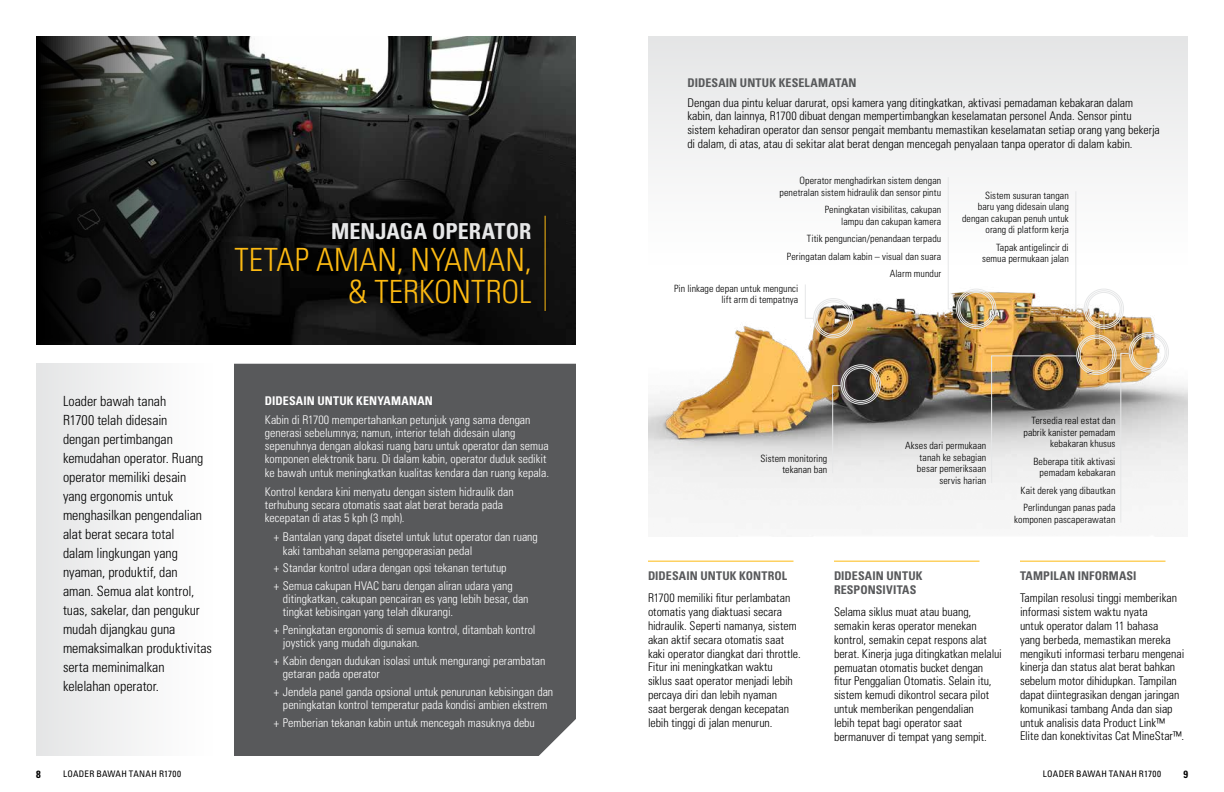
<style>
.page{position:relative;width:1224px;height:792px;background:#fff}
.page>*{position:absolute;margin:0;border:0;box-sizing:border-box;transform-origin:0 0}
.t1{font:300 condensed 32px/32px "Univers LT Std";letter-spacing:.005em;color:#fdba12;text-align:right}
.t2{font:700 condensed 22px "Univers LT Std";letter-spacing:.005em;color:#e6e7e8}
.t3{font:300 condensed 14px/19px "Univers LT Std";letter-spacing:-.005em;color:#000}
.t4{font:300 condensed 12px/13.8px "Univers LT Std";letter-spacing:-.005em;color:#000}
.t5{font:300 condensed 12px/13.2px "Univers LT Std";letter-spacing:-.005em;color:#fff}
.t6{font:700 condensed 12px/14px "Univers LT Std";letter-spacing:.01em;color:#58595b}
.t7{font:700 condensed 12px "Univers LT Std";letter-spacing:.02em;color:#fff}
.t8{font:700 condensed 10.5px "Univers LT Std";color:#000}
.t9{font:300 condensed 10px/11.5px "Univers LT Std";letter-spacing:.005em;color:#000;text-align:right}
.t10{font:condensed 9px "Univers LT Std";letter-spacing:.035em;color:#000}
</style>
<div class="page">
<div style="left:648px;top:36px;width:540px;height:228px;background:linear-gradient(to right,#f2f2f3,#f2f2f3)"></div>
<div style="left:36px;top:364px;width:176px;height:392px;background:#f2f2f3"></div>
<div style="left:234px;top:364px;width:342px;height:392px;background:#58595b"></div>
<img style="left:648px;top:288px;width:540px;height:240px">
<img style="left:36px;top:36px;width:540px;height:308px">
<hr style="left:648px;top:561px;width:146px;height:1px;background:#fdba12">
<hr style="left:834px;top:561px;width:146px;height:1px;background:#fdba12">
<hr style="left:1020px;top:561px;width:146px;height:1px;background:#fdba12">
<div style="left:956px;top:289px;width:40px;height:40px;border:1px solid #e6e7e8;border-radius:50%"></div>
<div style="left:958px;top:290px;width:37px;height:37px;border:1px solid #e6e7e8;border-radius:50%"></div>
<div style="left:960px;top:292px;width:33px;height:33px;border:1px solid #e6e7e8;border-radius:50%"></div>
<div style="left:813px;top:298px;width:40px;height:40px;border:1px solid #e6e7e8;border-radius:50%"></div>
<div style="left:815px;top:300px;width:37px;height:37px;border:1px solid #e6e7e8;border-radius:50%"></div>
<div style="left:817px;top:302px;width:33px;height:33px;border:1px solid #e6e7e8;border-radius:50%"></div>
<div style="left:1084px;top:289px;width:40px;height:40px;border:1px solid #e6e7e8;border-radius:50%"></div>
<div style="left:1086px;top:290px;width:36px;height:37px;border:1px solid #e6e7e8;border-radius:50%"></div>
<div style="left:1087px;top:292px;width:34px;height:33px;border:1px solid #e6e7e8;border-radius:50%"></div>
<div style="left:1129px;top:332px;width:40px;height:40px;border:1px solid #e6e7e8;border-radius:50%"></div>
<div style="left:1131px;top:334px;width:36px;height:37px;border:1px solid #e6e7e8;border-radius:50%"></div>
<div style="left:1132px;top:336px;width:34px;height:33px;border:1px solid #e6e7e8;border-radius:50%"></div>
<div style="left:841px;top:365px;width:40px;height:40px;border:1px solid #e6e7e8;border-radius:50%"></div>
<div style="left:842px;top:366px;width:37px;height:37px;border:1px solid #e6e7e8;border-radius:50%"></div>
<div style="left:844px;top:368px;width:33px;height:33px;border:1px solid #e6e7e8;border-radius:50%"></div>
<div style="left:1076px;top:335px;width:40px;height:40px;border:1px solid #e6e7e8;border-radius:50%"></div>
<div style="left:1078px;top:336px;width:37px;height:37px;border:1px solid #e6e7e8;border-radius:50%"></div>
<div style="left:1080px;top:338px;width:33px;height:33px;border:1px solid #e6e7e8;border-radius:50%"></div>
<svg style="left:947px;top:242px;width:10px;height:68px"></svg>
<svg style="left:804px;top:284px;width:10px;height:35px"></svg>
<svg style="left:1075px;top:242px;width:10px;height:68px"></svg>
<svg style="left:1120px;top:352px;width:10px;height:172px"></svg>
<svg style="left:832px;top:385px;width:10px;height:89px"></svg>
<svg style="left:991px;top:355px;width:86px;height:129px;background:#a9a298"></svg>
<hr style="left:545px;top:216px;width:1px;height:95px;background:#fdba12">
<h2 class="t2" style="left:331px;top:218px;width:202px">MENJAGA OPERATOR</h2>
<h1 class="t1" style="left:235px;top:244px;width:299px">TETAP AMAN, NYAMAN, &amp; TERKONTROL</h1>
<p class="t3" style="left:63px;top:392px;width:151px">Loader bawah tanah<br>R1700 telah didesain<br>dengan pertimbangan kemudahan operator. Ruang operator memiliki desain yang ergonomis untuk menghasilkan pengendalian alat berat secara total<br>dalam lingkungan yang nyaman, produktif, dan<br>aman. Semua alat kontrol, tuas, sakelar, dan pengukur mudah dijangkau guna memaksimalkan produktivitas serta meminimalkan kelelahan operator.</p>
<p class="t7" style="left:265px;top:393px;width:170px">DIDESAIN UNTUK KENYAMANAN</p>
<p class="t5" style="left:265px;top:413px;width:286px">Kabin di R1700 mempertahankan petunjuk yang sama dengan generasi sebelumnya; namun, interior telah didesain ulang sepenuhnya dengan alokasi ruang baru untuk operator dan semua komponen elektronik baru. Di dalam kabin, operator duduk sedikit ke bawah untuk meningkatkan kualitas kendara dan ruang kepala.</p>
<p class="t5" style="left:265px;top:485px;width:250px">Kontrol kendara kini menyatu dengan sistem hidraulik dan terhubung secara otomatis saat alat berat berada pada kecepatan di atas 5 kph (3 mph).</p>
<p class="t5" style="left:283px;top:531px;width:256px;text-indent:-9px">+ Bantalan yang dapat disetel untuk lutut operator dan ruang kaki tambahan selama pengoperasian pedal</p>
<p class="t5" style="left:274px;top:559px;width:240px;line-height:17.7px">+ Standar kontrol udara dengan opsi tekanan tertutup + Semua cakupan HVAC baru dengan aliran udara yang</p>
<p class="t5" style="left:283px;top:592px;width:247px">ditingkatkan, cakupan pencairan es yang lebih besar, dan tingkat kebisingan yang telah dikurangi.</p>
<p class="t5" style="left:283px;top:623px;width:254px;text-indent:-9px">+ Peningkatan ergonomis di semua kontrol, ditambah kontrol joystick yang mudah digunakan.</p>
<p class="t5" style="left:283px;top:654px;width:264px;text-indent:-9px">+ Kabin dengan dudukan isolasi untuk mengurangi perambatan getaran pada operator</p>
<p class="t5" style="left:274px;top:685px;width:281px;text-align:center">+ Jendela panel ganda opsional untuk penurunan kebisingan dan peningkatan kontrol temperatur pada kondisi ambien ekstrem</p>
<p class="t5" style="left:274px;top:716px;width:262px">+ Pemberian tekanan kabin untuk mencegah masuknya debu</p>
<p class="t6" style="left:687px;top:75px;width:171px">DIDESAIN UNTUK KESELAMATAN</p>
<p class="t4" style="left:687px;top:95px;width:474px">Dengan dua pintu keluar darurat, opsi kamera yang ditingkatkan, aktivasi pemadaman kebakaran dalam kabin, dan lainnya, R1700 dibuat dengan mempertimbangkan keselamatan personel Anda. Sensor pintu sistem kehadiran operator dan sensor pengait membantu memastikan keselamatan setiap orang yang bekerja di dalam, di atas, atau di sekitar alat berat dengan mencegah penyalaan tanpa operator di dalam kabin.</p>
<p class="t9" style="left:780px;top:175px;width:163px">Operator menghadirkan sistem dengan penetralan sistem hidraulik dan sensor pintu</p>
<p class="t9" style="left:825px;top:204px;width:118px">Peningkatan visibilitas, cakupan lampu dan cakupan kamera</p>
<p class="t9" style="left:787px;top:230px;width:156px;line-height:17.5px">Titik penguncian/penandaan terpadu<br>Peringatan dalam kabin – visual dan suara<br>Alarm mundur</p>
<p class="t9" style="left:674px;top:282px;width:126px">Pin linkage depan untuk mengunci lift arm di tempatnya</p>
<p class="t9" style="left:962px;top:189px;width:108px">Sistem susuran tangan<br>baru yang didesain ulang dengan cakupan penuh untuk orang di platform kerja</p>
<p class="t9" style="left:982px;top:241px;width:88px">Tapak antigelincir di semua permukaan jalan</p>
<p class="t9" style="left:761px;top:452px;width:68px">Sistem monitoring tekanan ban</p>
<p class="t9" style="left:905px;top:440px;width:83px">Akses dari permukaan tanah ke sebagian besar pemeriksaan servis harian</p>
<p class="t9" style="left:1023px;top:415px;width:94px">Tersedia real estat dan pabrik kanister pemadam kebakaran khusus</p>
<p class="t9" style="left:1033px;top:455px;width:84px">Beberapa titik aktivasi pemadam kebakaran</p>
<p class="t9" style="left:1021px;top:481px;width:96px;line-height:17.5px;text-align:left">Kait derek yang dibautkan<br>Perlindungan panas pada</p>
<p class="t9" style="left:1014px;top:513px;width:103px">komponen pascaperawatan</p>
<p class="t6" style="left:648px;top:568px;width:141px">DIDESAIN UNTUK KONTROL</p>
<p class="t4" style="left:648px;top:591px;width:154px">R1700 memiliki fitur perlambatan otomatis yang diaktuasi secara hidraulik. Seperti namanya, sistem akan aktif secara otomatis saat kaki operator diangkat dari throttle.<br>Fitur ini meningkatkan waktu<br>siklus saat operator menjadi lebih percaya diri dan lebih nyaman<br>saat bergerak dengan kecepatan lebih tinggi di jalan menurun.</p>
<p class="t6" style="left:834px;top:568px;width:90px">DIDESAIN UNTUK<br>RESPONSIVITAS</p>
<p class="t4" style="left:834px;top:605px;width:169px">Selama siklus muat atau buang, semakin keras operator menekan kontrol, semakin cepat respons alat berat. Kinerja juga ditingkatkan melalui pemuatan otomatis bucket dengan fitur Penggalian Otomatis. Selain itu, sistem kemudi dikontrol secara pilot untuk memberikan pengendalian<br>lebih tepat bagi operator saat bermanuver di tempat yang sempit.</p>
<p class="t6" style="left:1020px;top:568px;width:118px">TAMPILAN INFORMASI</p>
<p class="t4" style="left:1020px;top:591px;width:166px">Tampilan resolusi tinggi memberikan informasi sistem waktu nyata<br>untuk operator dalam 11 bahasa<br>yang berbeda, memastikan mereka mengikuti informasi terbaru mengenai kinerja dan status alat berat bahkan sebelum motor dihidupkan. Tampilan dapat diintegrasikan dengan jaringan komunikasi tambang Anda dan siap untuk analisis data Product Link™ Elite dan konektivitas Cat MineStar™.</p>
<p class="t8" style="left:36px;top:768px;width:6px">8</p>
<p class="t10" style="left:63px;top:768px;width:120px">LOADER BAWAH TANAH R1700</p>
<p class="t10" style="left:1043px;top:768px;width:120px">LOADER BAWAH TANAH R1700</p>
<p class="t8" style="left:1183px;top:768px;width:6px">9</p>
</div>
